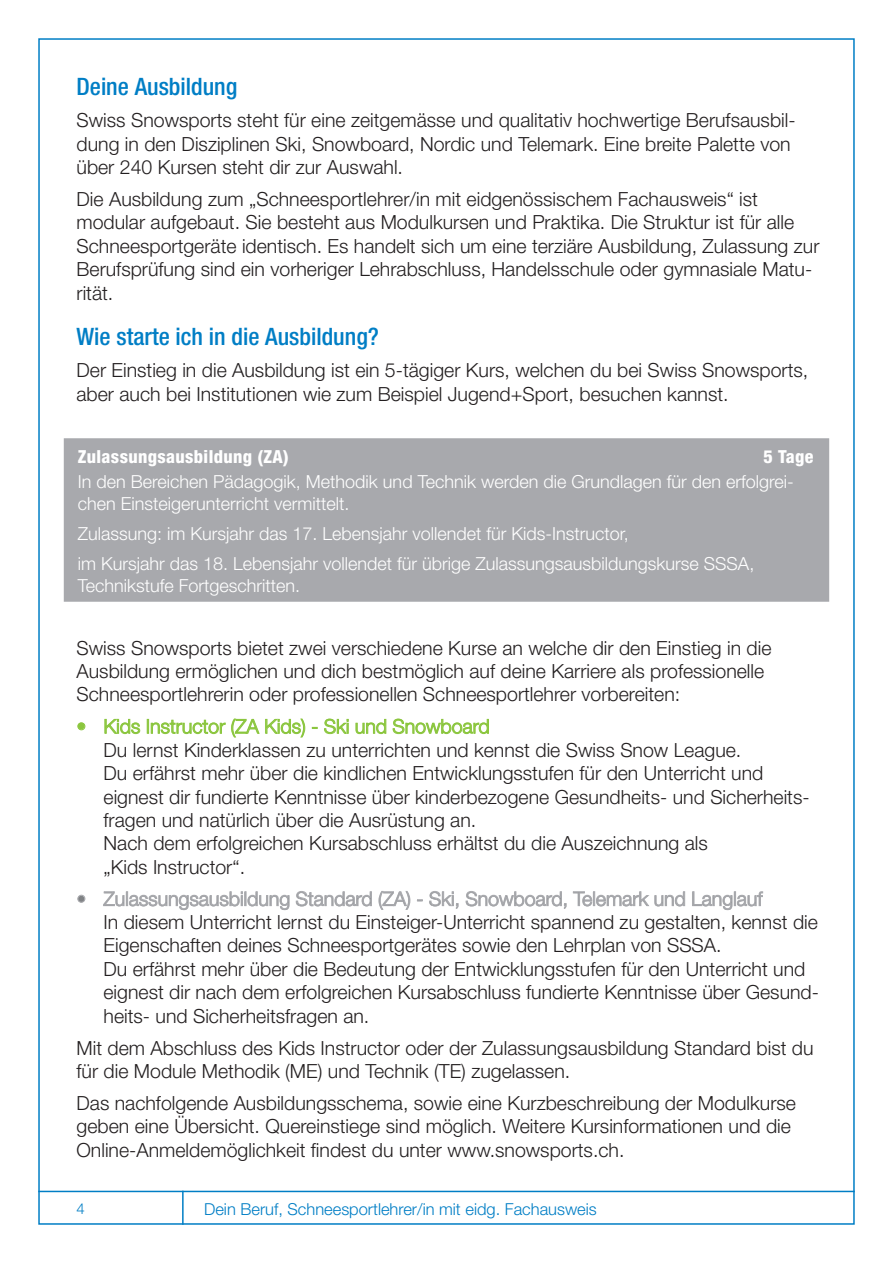
<style>
.page{position:relative;width:893px;height:1263px;background:#fff}
.page>*{position:absolute;margin:0;border:0;box-sizing:border-box;transform-origin:0 0}
.t1{font:500 condensed 24px "Helvetica Neue";color:#007ec5}
.t2{font:300 19.5px/23.4px "Helvetica Neue";color:#231f20}
.t3{font:300 19.5px "Helvetica Neue";color:#808285}
.t4{font:300 19.5px "Helvetica Neue";color:#8bc63e}
.t5{font:300 18px/21.6px "Helvetica Neue";color:#fff}
.t6{font:800 condensed 18px "Helvetica Neue";letter-spacing:.02em;color:#fff}
.t7{font:300 16.5px "Helvetica Neue";color:#007ec5}
.t8{font:300 15px "Helvetica Neue";color:#007ec5}
</style>
<div class="page">
<div style="left:78px;top:722px;width:7px;height:8px;border:1px solid #8bc63e;border-radius:50%"></div>
<svg style="left:104px;top:719px;width:36px;height:15px"></svg>
<svg style="left:147px;top:718px;width:159px;height:20px"></svg>
<svg style="left:312px;top:727px;width:6px;height:2px"></svg>
<svg style="left:324px;top:718px;width:25px;height:16px"></svg>
<svg style="left:355px;top:718px;width:134px;height:17px"></svg>
<div style="left:78px;top:895px;width:7px;height:7px;border:1px solid #a8a9ad;border-radius:50%"></div>
<svg style="left:103px;top:891px;width:186px;height:19px"></svg>
<svg style="left:296px;top:891px;width:76px;height:15px"></svg>
<svg style="left:379px;top:891px;width:31px;height:19px"></svg>
<svg style="left:417px;top:899px;width:6px;height:2px"></svg>
<svg style="left:429px;top:891px;width:29px;height:18px"></svg>
<svg style="left:466px;top:891px;width:101px;height:18px"></svg>
<svg style="left:573px;top:891px;width:112px;height:15px"></svg>
<svg style="left:692px;top:891px;width:71px;height:19px"></svg>
<div style="left:66px;top:440px;width:761px;height:159px;background:#a8a9ad"></div>
<div style="left:64px;top:438px;width:765px;height:164px;border:4px solid #a8a9ad"></div>
<hr style="left:38px;top:1191px;width:817px;height:1px;background:#007ec5">
<hr style="left:182px;top:1191px;width:2px;height:34px;background:#007ec5">
<p class="t1" style="left:77px;top:73px;width:162px">Deine Ausbildung</p>
<p class="t2" style="left:77px;top:108px;width:721px">Swiss Snowsports steht für eine zeitgemässe und qualitativ hochwertige Berufsausbil&shy;dung in den Disziplinen Ski, Snowboard, Nordic und Telemark. Eine breite Palette von über 240 Kursen steht dir zur Auswahl.</p>
<p class="t2" style="left:77px;top:187px;width:744px">Die Ausbildung zum „Schneesportlehrer/in mit eidgenössischem Fachausweis“ ist modular aufgebaut. Sie besteht aus Modulkursen und Praktika. Die Struktur ist für alle Schneesportgeräte identisch. Es handelt sich um eine terziäre Ausbildung, Zulassung zur Berufsprüfung sind ein vorheriger Lehrabschluss, Handelsschule oder gymnasiale Matu&shy;rität.</p>
<p class="t1" style="left:77px;top:323px;width:304px">Wie starte ich in die Ausbildung?</p>
<p class="t2" style="left:77px;top:358px;width:733px">Der Einstieg in die Ausbildung ist ein 5-tägiger Kurs, welchen du bei Swiss Snowsports, aber auch bei Institutionen wie zum Beispiel Jugend+Sport, besuchen kannst.</p>
<p class="t6" style="left:78px;top:445px;width:213px">Zulassungsausbildung (ZA)</p>
<p class="t6" style="left:763px;top:445px;width:52px">5 Tage</p>
<p class="t5" style="left:78px;top:471px;width:717px">In den Bereichen Pädagogik, Methodik und Technik werden die Grundlagen für den erfolgrei&shy;chen Einsteigerunterricht vermittelt.</p>
<p class="t5" style="left:78px;top:518px;width:678px;line-height:30.2px">Zulassung: im Kursjahr das 17. Lebensjahr vollendet für Kids-Instructor,<br>im Kursjahr das 18. Lebensjahr vollendet für übrige Zulassungsausbildungskurse SSSA,</p>
<p class="t5" style="left:78px;top:574px;width:224px">Technikstufe Fortgeschritten.</p>
<p class="t2" style="left:77px;top:635px;width:696px">Swiss Snowsports bietet zwei verschiedene Kurse an welche dir den Einstieg in die<br>Ausbildung ermöglichen und dich bestmöglich auf deine Karriere als professionelle<br>Schneesportlehrerin oder professionellen Schneesportlehrer vorbereiten:</p>
<p class="t4" style="left:77px;top:714px;width:415px">• Kids Instructor (ZA Kids) - Ski und Snowboard</p>
<p class="t2" style="left:104px;top:738px;width:708px">Du lernst Kinderklassen zu unterrichten und kennst die Swiss Snow League.<br>Du erfährst mehr über die kindlichen Entwicklungsstufen für den Unterricht und eignest dir fundierte Kenntnisse über kinderbezogene Gesundheits- und Sicherheits&shy;fragen und natürlich über die Ausrüstung an.<br>Nach dem erfolgreichen Kursabschluss erhältst du die Auszeichnung als<br>„Kids Instructor“.</p>
<p class="t3" style="left:77px;top:887px;width:687px">• Zulassungsausbildung Standard (ZA) - Ski, Snowboard, Telemark und Langlauf</p>
<p class="t2" style="left:104px;top:910px;width:717px">In diesem Unterricht lernst du Einsteiger-Unterricht spannend zu gestalten, kennst die Eigenschaften deines Schneesportgerätes sowie den Lehrplan von SSSA.<br>Du erfährst mehr über die Bedeutung der Entwicklungsstufen für den Unterricht und eignest dir nach dem erfolgreichen Kursabschluss fundierte Kenntnisse über Gesund&shy;heits- und Sicherheitsfragen an.</p>
<p class="t2" style="left:77px;top:1035px;width:739px">Mit dem Abschluss des Kids Instructor oder der Zulassungsausbildung Standard bist du für die Module Methodik (ME) und Technik (TE) zugelassen.</p>
<p class="t2" style="left:77px;top:1091px;width:721px">Das nachfolgende Ausbildungsschema, sowie eine Kurzbeschreibung der Modulkurse geben eine Übersicht. Quereinstiege sind möglich. Weitere Kursinformationen und die<br>Online-Anmeldemöglichkeit findest du unter www.snowsports.ch.</p>
<p class="t8" style="left:77px;top:1199px;width:10px">4</p>
<p class="t7" style="left:204px;top:1199px;width:394px">Dein Beruf, Schneesportlehrer/in mit eidg. Fachausweis</p>
</div>
